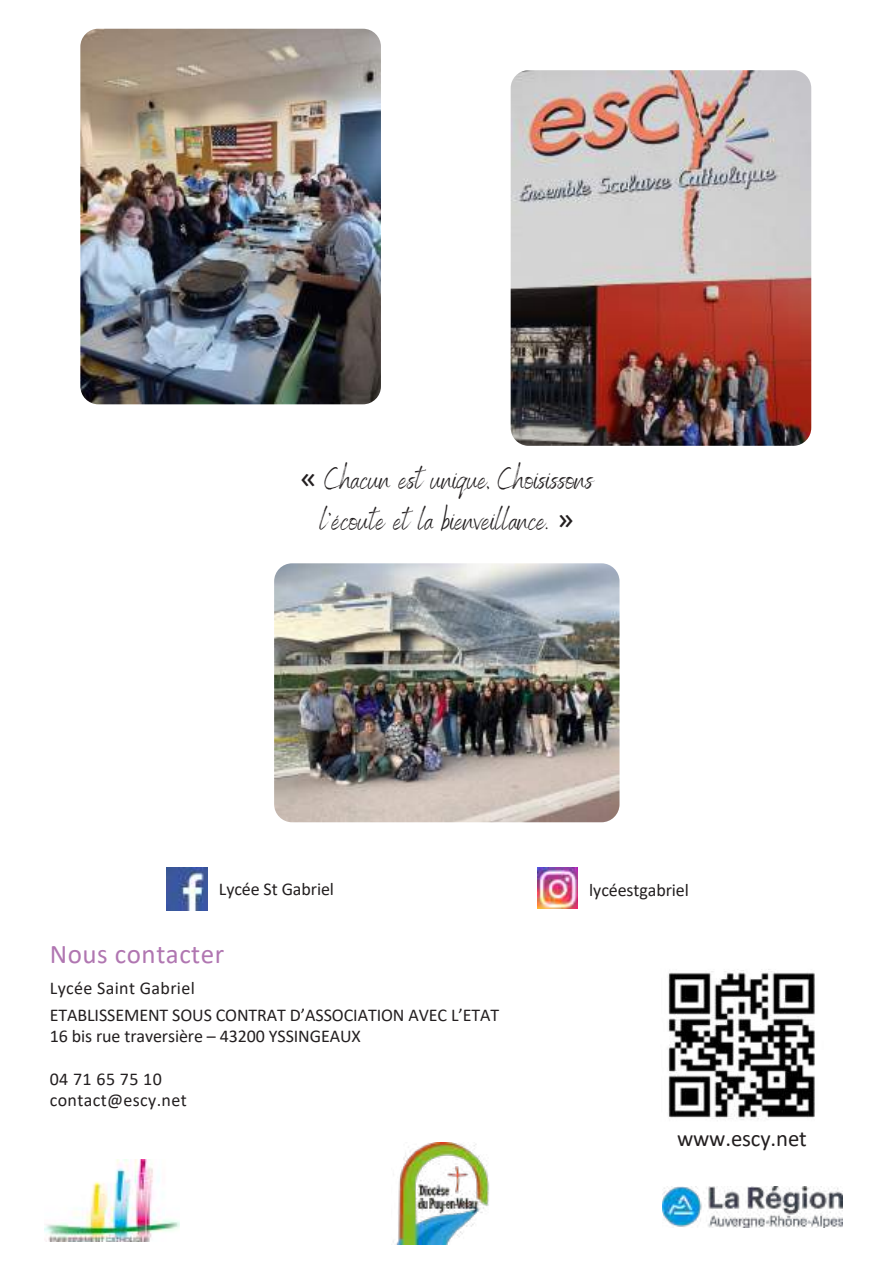
<style>
.page{position:relative;width:894px;height:1264px;background:#fff}
.page>*{position:absolute;margin:0;border:0;box-sizing:border-box;transform-origin:0 0}
.t1{font:30px/41.7px "Benedict";color:#231f20;text-align:center}
.t2{font:27px "Calibri";letter-spacing:.02em;color:#b076b1}
.t3{font:22.8px "Calibri";letter-spacing:-.005em;color:#231f20}
.t4{font:18px/21.3px "Calibri";letter-spacing:-.005em;color:#231f20}
.t5{font:18px/21.3px "Calibri";letter-spacing:.02em;color:#231f20}
.s1{font-family:"Noto Sans"}
</style>
<div class="page">
<img style="left:45px;top:1159px;width:134px;height:82px">
<img style="left:393px;top:1142px;width:96px;height:102px">
<img style="left:662px;top:1186px;width:180px;height:41px">
<img style="left:167px;top:867px;width:40px;height:43px">
<img style="left:537px;top:867px;width:40px;height:41px">
<img style="left:668px;top:969px;width:147px;height:151px">
<img style="left:80px;top:29px;width:300px;height:375px;border-radius:18px">
<img style="left:510px;top:70px;width:300px;height:376px;border-radius:17px">
<img style="left:274px;top:563px;width:345px;height:259px;border-radius:18px">
<h1 class="t1" style="left:300px;top:456px;width:294px"><span class="s1">«</span> Chacun est unique, Choisissons l’écoute et la bienveillance. <span class="s1">»</span></h1>
<p class="t4" style="left:219px;top:879px;width:116px">Lycée St Gabriel</p>
<h2 class="t2" style="left:50px;top:942px;width:176px">Nous contacter</h2>
<p class="t5" style="left:50px;top:978px;width:146px">Lycée Saint Gabriel</p>
<p class="t4" style="left:50px;top:1005px;width:451px">ETABLISSEMENT SOUS CONTRAT D’ASSOCIATION AVEC L’ETAT<br>16 bis rue traversière – 43200 YSSINGEAUX</p>
<p class="t5" style="left:50px;top:1069px;width:138px">04 71 65 75 10 contact@escy.net</p>
<p class="t4" style="left:589px;top:880px;width:101px">lycéestgabriel</p>
<p class="t3" style="left:676px;top:1128px;width:131px">www.escy.net</p>
</div>
